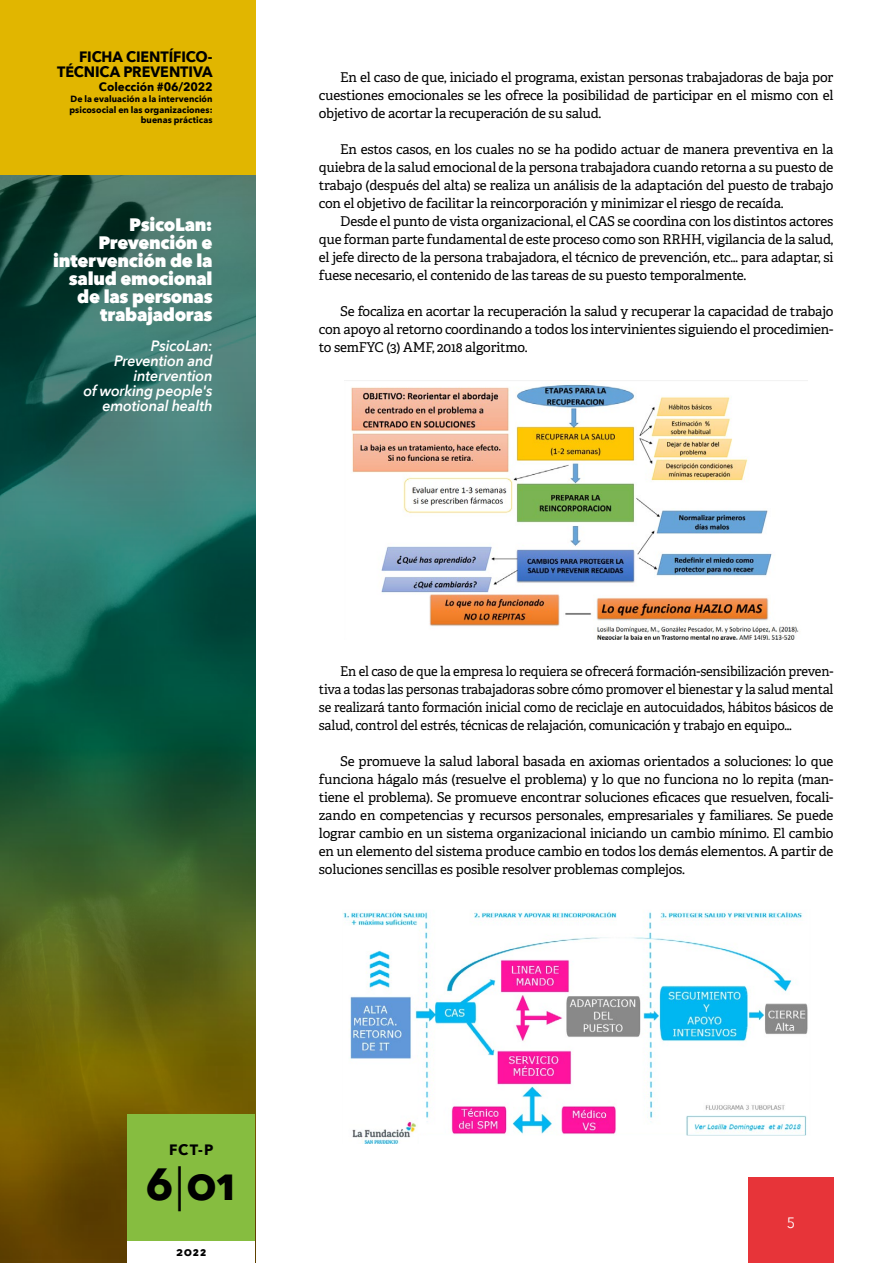
<style>
.page{position:relative;width:893px;height:1263px;background:#fff}
.page>*{position:absolute;margin:0;border:0;box-sizing:border-box;transform-origin:0 0}
.t1{font:700 45px "Avenir Next";color:#000}
.t2{font:800 18px/18px "Avenir Next";letter-spacing:-.015em;color:#fff;text-align:right}
.t3{font:italic 600 15px/15px "Avenir Next";letter-spacing:-.015em;color:#fff;text-align:right}
.t4{font:700 15px/15px "Avenir Next";letter-spacing:-.01em;color:#000;text-align:right;scale:.96 1}
.t5{font:700 15px "Avenir Next";letter-spacing:-.01em;color:#000}
.t6{font:15px "Avenir Next";color:#fff}
.t7{font:13.5px/18px "Adelle";letter-spacing:-.015em;color:#000;text-align:justify}
.t8{font:13.5px/18px "Adelle";letter-spacing:-.015em;color:#000;text-align:justify;scale:.96 1}
.t9{font:700 12px "Avenir Next";color:#000}
.t10{font:700 9px/10.8px "Avenir Next";letter-spacing:.01em;color:#000;text-align:right}
.s1{font-weight:400}
</style>
<div class="page">
<img style="left:0;top:174px;width:255px;height:1089px">
<div style="left:748px;top:1178px;width:85px;height:85px;background:#e73439"></div>
<div style="left:0;top:0;width:255px;height:174px;background:#e1b600"></div>
<div style="left:128px;top:1114px;width:127px;height:128px;background:#86bd40"></div>
<div style="left:128px;top:1242px;width:127px;height:21px;background:#fff"></div>
<img style="left:345px;top:380px;width:463px;height:260px">
<img style="left:343px;top:910px;width:465px;height:234px">
<p class="t4" style="left:57px;top:49px;width:163px">FICHA CIENTÍFICO-<br>TÉCNICA PREVENTIVA</p>
<p class="t9" style="left:99px;top:76px;width:115px">Colección #06/2022</p>
<p class="t10" style="left:69px;top:93px;width:145px">De la evaluación a la intervención psicosocial en las organizaciones: buenas prácticas</p>
<h2 class="t2" style="left:53px;top:215px;width:161px">PsicoLan:<br>Prevención e intervención de la salud emocional de las personas trabajadoras</h2>
<p class="t3" style="left:83px;top:337px;width:131px">PsicoLan:<br>Prevention and intervention<br>of working people's emotional health</p>
<p class="t7" style="left:319px;top:68px;width:516px;text-indent:21px">En el caso de que, iniciado el programa, existan personas trabajadoras de baja por cuestiones emocionales se les ofrece la posibilidad de participar en el mismo con el objetivo de acortar la recuperación de su salud.</p>
<p class="t7" style="left:319px;top:140px;width:516px;text-indent:21px">En estos casos, en los cuales no se ha podido actuar de manera preventiva en la quiebra de la salud emocional de la persona trabajadora cuando retorna a su puesto de trabajo (después del alta) se realiza un análisis de la adaptación del puesto de trabajo con el objetivo de facilitar la reincorporación y minimizar el riesgo de recaída.</p>
<p class="t7" style="left:319px;top:212px;width:516px;text-indent:21px">Desde el punto de vista organizacional, el CAS se coordina con los distintos actores que forman parte fundamental de este proceso como son RRHH, vigilancia de la salud, el jefe directo de la persona trabajadora, el técnico de prevención, etc… para adaptar, si fuese necesario, el contenido de las tareas de su puesto temporalmente.</p>
<p class="t7" style="left:319px;top:302px;width:516px;text-indent:21px">Se focaliza en acortar la recuperación la salud y recuperar la capacidad de trabajo con apoyo al retorno coordinando a todos los intervinientes siguiendo el procedimien&shy;to semFYC (3) AMF, 2018 algoritmo.</p>
<p class="t8" style="left:319px;top:662px;width:537px;text-indent:21px">En el caso de que la empresa lo requiera se ofrecerá formación-sensibilización preven&shy;tiva a todas las personas trabajadoras sobre cómo promover el bienestar y la salud mental se realizará tanto formación inicial como de reciclaje en autocuidados, hábitos básicos de salud, control del estrés, técnicas de relajación, comunicación y trabajo en equipo…</p>
<p class="t7" style="left:319px;top:752px;width:516px;text-indent:21px">Se promueve la salud laboral basada en axiomas orientados a soluciones: lo que funciona hágalo más (resuelve el problema) y lo que no funciona no lo repita (man&shy;tiene el problema). Se promueve encontrar soluciones eficaces que resuelven, focali&shy;zando en competencias y recursos personales, empresariales y familiares. Se puede lograr cambio en un sistema organizacional iniciando un cambio mínimo. El cambio en un elemento del sistema produce cambio en todos los demás elementos. A partir de soluciones sencillas es posible resolver problemas complejos.</p>
<p class="t5" style="left:169px;top:1137px;width:46px">FCT-P</p>
<h1 class="t1" style="left:146px;top:1146px;width:93px">6<span class="s1">|</span>01</h1>
<p class="t9" style="left:176px;top:1241px;width:32px">2022</p>
<p class="t6" style="left:787px;top:1210px;width:10px">5</p>
</div>
